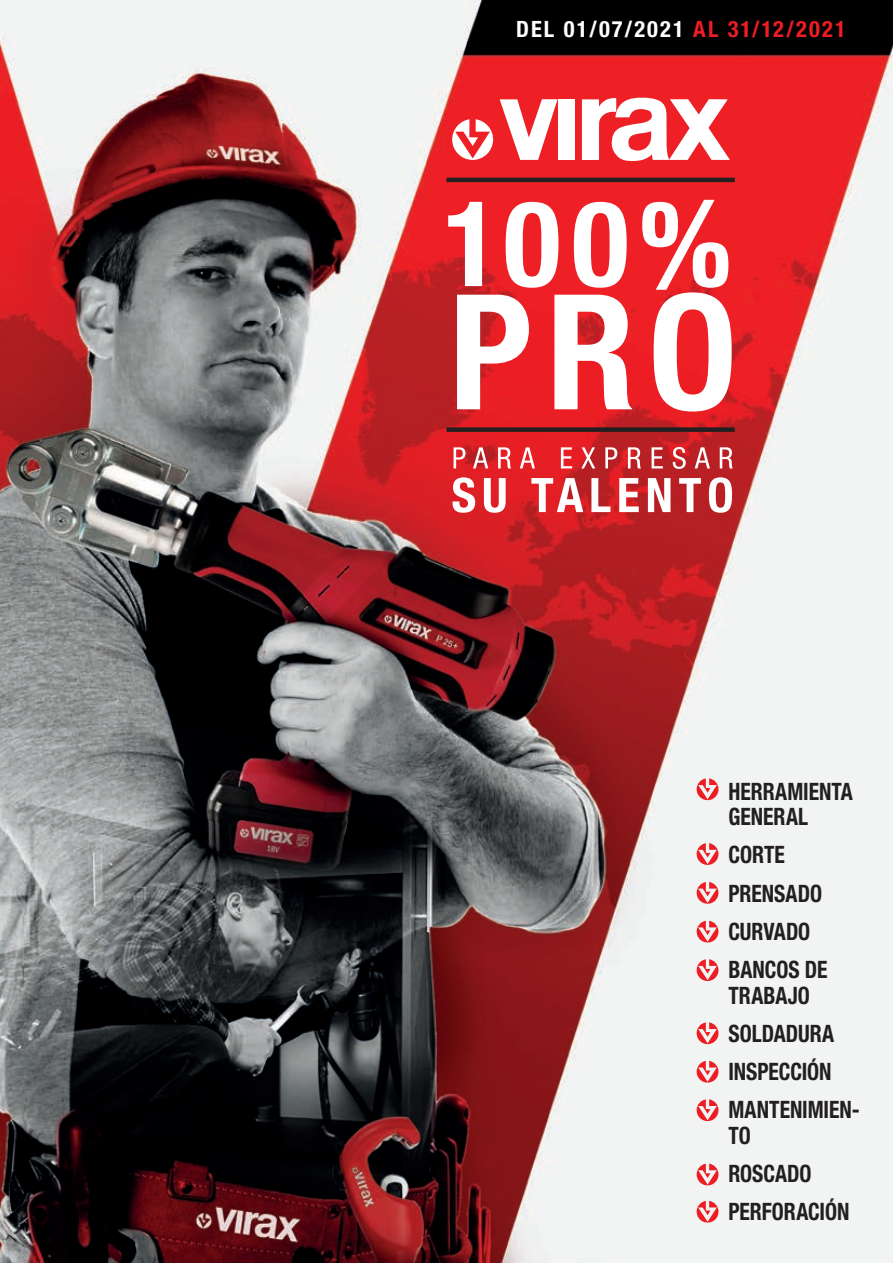
<style>
.page{position:relative;width:893px;height:1263px;background:#fff}
.page>*{position:absolute;margin:0;border:0;box-sizing:border-box;transform-origin:0 0}
.t1{font:700 condensed 160.5px "Helvetica Neue LTW1 G";color:#fff}
.t2{font:700 condensed 118.95px "Helvetica Neue LTW1 G";color:#fff}
.t3{font:700 condensed 24px/38.2px "Helvetica Neue LTW1 G";color:#231f20;scale:.9 1}
.t4{font:700 condensed 22.5px "Helvetica Neue LTW1 G";letter-spacing:.09em;color:#ee1d23}
.s1{color:#fff}
.s2{font-family:"Helvetica Neue LT Std";color:#fff}
</style>
<div class="page">
<img style="left:0;top:0;width:893px;height:1263px">
<svg style="left:500px;top:99px;width:58px;height:61px"></svg>
<div style="left:559px;top:99px;width:16px;height:61px;background:#fff"></div>
<svg style="left:582px;top:98px;width:148px;height:63px"></svg>
<svg style="left:452px;top:119px;width:41px;height:41px"></svg>
<hr style="left:446px;top:178px;width:289px;height:4px;background:#231f20">
<div style="left:446px;top:427px;width:289px;height:5px;background:#231f20"></div>
<svg style="left:697px;top:778px;width:21px;height:22px"></svg>
<svg style="left:697px;top:843px;width:21px;height:22px"></svg>
<svg style="left:697px;top:882px;width:21px;height:22px"></svg>
<svg style="left:697px;top:1099px;width:21px;height:22px"></svg>
<svg style="left:697px;top:1164px;width:21px;height:21px"></svg>
<svg style="left:697px;top:921px;width:21px;height:21px"></svg>
<svg style="left:697px;top:1201px;width:21px;height:21px"></svg>
<svg style="left:697px;top:959px;width:21px;height:22px"></svg>
<svg style="left:697px;top:1022px;width:21px;height:22px"></svg>
<svg style="left:697px;top:1061px;width:21px;height:21px"></svg>
<svg style="left:454px;top:447px;width:279px;height:22px"></svg>
<svg style="left:452px;top:477px;width:280px;height:36px"></svg>
<p class="t4" style="left:516px;top:15px;width:331px"><span class="s1">DEL 01/</span><span class="s2">07</span><span class="s1">/2021</span> AL 31/12/2021</p>
<h2 class="t2" style="left:443px;top:173px;width:290px">100%</h2>
<h1 class="t1" style="left:449px;top:256px;width:290px">PRO</h1>
<p class="t3" style="left:728px;top:778px;width:140px;line-height:25.5px">HERRAMIENTA<br>GENERAL</p>
<p class="t3" style="left:728px;top:836px;width:112px">CORTE<br>PRENSADO<br>CURVADO<br>BANCOS DE</p>
<p class="t3" style="left:728px;top:976px;width:147px">TRABAJO<br>SOLDADURA<br>INSPECCIÓN<br>MANTENIMIEN-</p>
<p class="t3" style="left:728px;top:1116px;width:136px">TO<br>ROSCADO<br>PERFORACIÓN</p>
</div>
